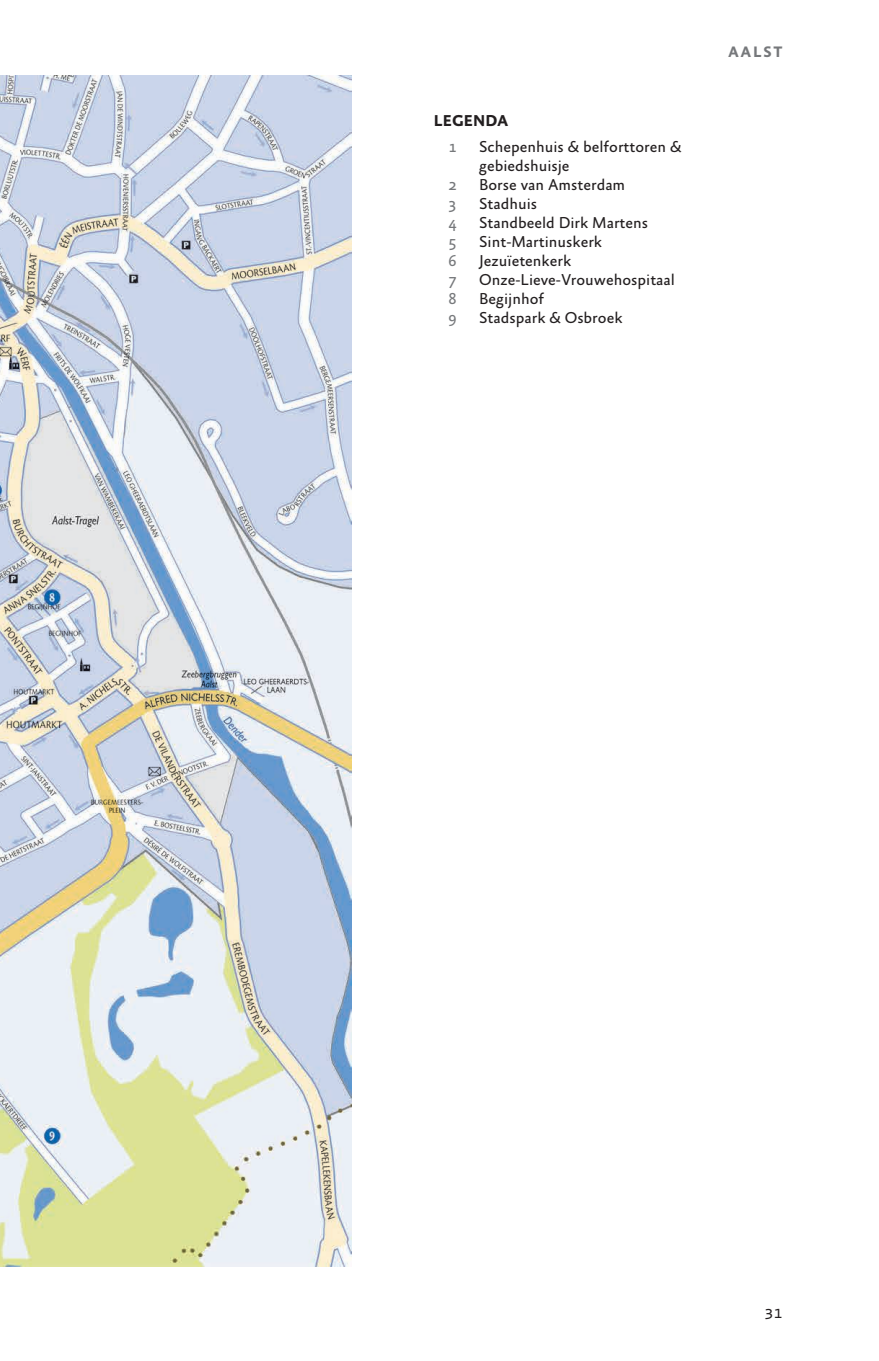
<style>
.page{position:relative;width:879px;height:1361px;background:#fff}
.page>*{position:absolute;margin:0;border:0;box-sizing:border-box;transform-origin:0 0}
.t1{font:300 18px "Absara Sans OT";color:#231f20}
.t2{font:16px/19px "Absara Sans OT";color:#231f20}
.t3{font:16px "Absara Sans OT";color:#76787b}
.t4{font:700 16px "Absara Sans OT";color:#231f20}
.t5{font:700 15.4px "Absara Sans OT";color:#76787b}
</style>
<div class="page">
<img style="left:0;top:76px;width:352px;height:1190px">
<p class="t4" style="left:434px;top:112px;width:76px">LEGENDA</p>
<p class="t3" style="left:448px;top:138px;width:10px">1</p>
<p class="t2" style="left:479px;top:138px;width:204px">Schepenhuis &amp; belforttoren &amp; gebiedshuisje</p>
<p class="t3" style="left:448px;top:176px;width:10px">2</p>
<p class="t2" style="left:479px;top:176px;width:148px">Borse van Amsterdam</p>
<p class="t3" style="left:448px;top:195px;width:10px">3</p>
<p class="t2" style="left:479px;top:195px;width:59px">Stadhuis</p>
<p class="t3" style="left:448px;top:214px;width:10px">4</p>
<p class="t2" style="left:479px;top:214px;width:170px">Standbeeld Dirk Martens</p>
<p class="t3" style="left:448px;top:233px;width:10px">5</p>
<p class="t2" style="left:479px;top:233px;width:124px">Sint-Martinuskerk</p>
<p class="t3" style="left:448px;top:252px;width:10px">6</p>
<p class="t2" style="left:479px;top:252px;width:94px">Jezuïetenkerk</p>
<p class="t3" style="left:448px;top:271px;width:10px">7</p>
<p class="t2" style="left:479px;top:271px;width:197px">Onze-Lieve-Vrouwehospitaal</p>
<p class="t3" style="left:448px;top:290px;width:10px">8</p>
<p class="t2" style="left:479px;top:290px;width:66px">Begijnhof</p>
<p class="t3" style="left:448px;top:309px;width:10px">9</p>
<p class="t2" style="left:479px;top:309px;width:145px">Stadspark &amp; Osbroek</p>
<p class="t5" style="left:728px;top:44px;width:56px">AALST</p>
<p class="t1" style="left:764px;top:1303px;width:20px">31</p>
</div>
